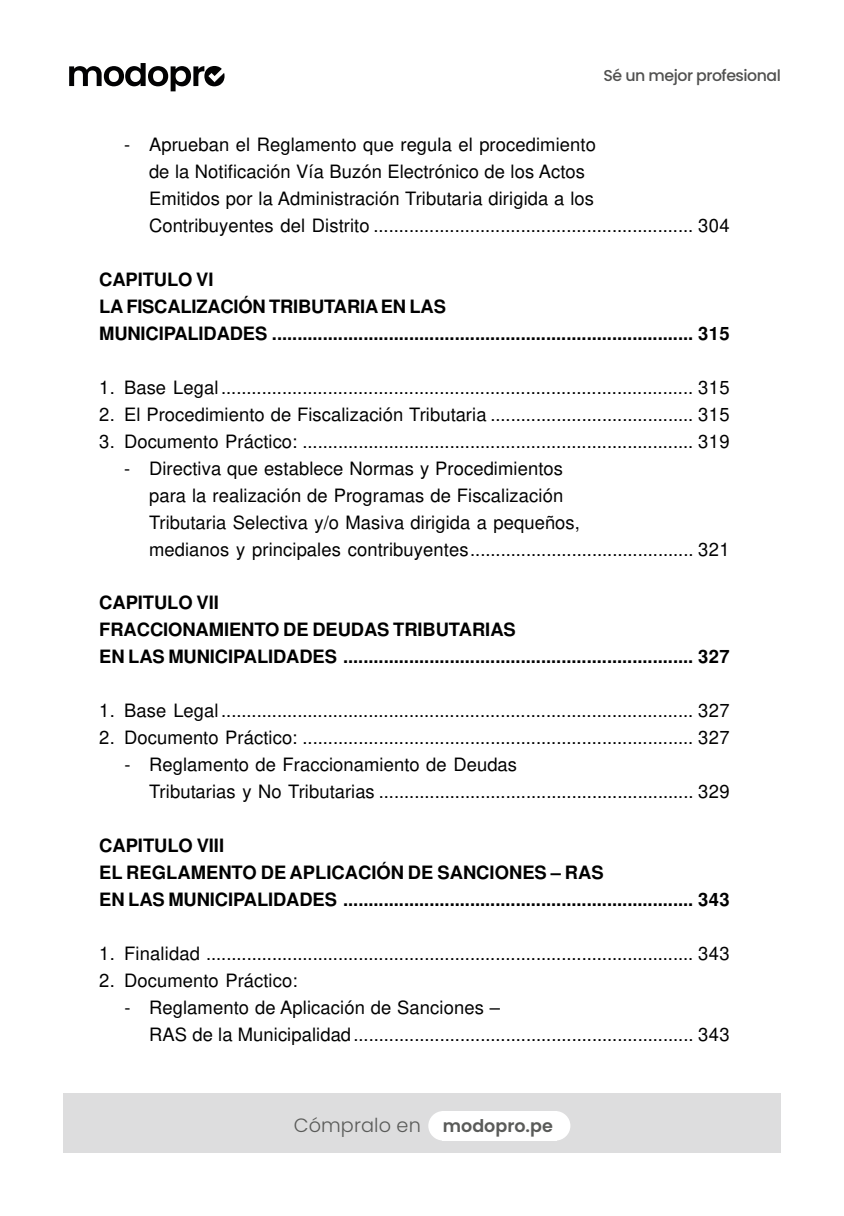
<style>
.page{position:relative;width:844px;height:1216px;background:#fff}
.page>*{position:absolute;margin:0;border:0;box-sizing:border-box;transform-origin:0 0}
.t1{font:300 19.25px "Poppins";letter-spacing:.005em;color:#5a5b59}
.t2{font:18.38px/26.9px "Helvetica";letter-spacing:.005em;color:#000}
.t3{font:700 18.38px/26.9px "Helvetica";letter-spacing:-.005em;color:#000}
.t4{font:500 15.75px "Poppins";letter-spacing:-.03em;color:#515150}
.s1{font-weight:600;font-size:17.5px}
</style>
<div class="page">
<div style="left:63px;top:1093px;width:717px;height:59px;background:#ddddde"></div>
<div style="left:428px;top:1110px;width:30px;height:30px;background:#fff;border-radius:50%"></div>
<div style="left:540px;top:1110px;width:30px;height:30px;background:#fff;border-radius:50%"></div>
<div style="left:441px;top:1111px;width:115px;height:29px;background:#fff"></div>
<svg style="left:69px;top:63px;width:155px;height:28px"></svg>
<p class="t4" style="left:603px;top:66px;width:179px">Sé un mejor profesional</p>
<p class="t2" style="left:149px;top:131px;width:582px;text-indent:-25px">- Aprueban el Reglamento que regula el procedimiento<br>de la Notificación Vía Buzón Electrónico de los Actos<br>Emitidos por la Administración Tributaria dirigida a los<br>Contribuyentes del Distrito ............................................................... 304</p>
<p class="t3" style="left:99px;top:266px;width:631px">CAPITULO VI<br>LA FISCALIZACIÓN TRIBUTARIA EN LAS<br>MUNICIPALIDADES ................................................................................... 315</p>
<p class="t2" style="left:99px;top:374px;width:632px">1. Base Legal............................................................................................. 315</p>
<p class="t2" style="left:99px;top:400px;width:632px">2. El Procedimiento de Fiscalización Tributaria ........................................ 315</p>
<p class="t2" style="left:99px;top:427px;width:632px">3. Documento Práctico: ............................................................................. 319</p>
<p class="t2" style="left:149px;top:454px;width:582px;text-indent:-25px">- Directiva que establece Normas y Procedimientos<br>para la realización de Programas de Fiscalización<br>Tributaria Selectiva y/o Masiva dirigida a pequeños,<br>medianos y principales contribuyentes............................................ 321</p>
<p class="t3" style="left:99px;top:589px;width:632px">CAPITULO VII<br>FRACCIONAMIENTO DE DEUDAS TRIBUTARIAS<br>EN LAS MUNICIPALIDADES ..................................................................... 327</p>
<p class="t2" style="left:99px;top:697px;width:632px">1. Base Legal............................................................................................. 327</p>
<p class="t2" style="left:99px;top:724px;width:632px">2. Documento Práctico: ............................................................................. 327</p>
<p class="t2" style="left:149px;top:751px;width:582px;text-indent:-25px">- Reglamento de Fraccionamiento de Deudas<br>Tributarias y No Tributarias .............................................................. 329</p>
<p class="t3" style="left:99px;top:832px;width:631px">CAPITULO VIII<br>EL REGLAMENTO DE APLICACIÓN DE SANCIONES – RAS<br>EN LAS MUNICIPALIDADES ..................................................................... 343</p>
<p class="t2" style="left:99px;top:939px;width:632px">1. Finalidad ................................................................................................ 343</p>
<p class="t2" style="left:99px;top:966px;width:199px">2. Documento Práctico:</p>
<p class="t2" style="left:149px;top:993px;width:582px;text-indent:-25px">- Reglamento de Aplicación de Sanciones –<br>RAS de la Municipalidad................................................................... 343</p>
<p class="t1" style="left:294px;top:1113px;width:260px">Cómpralo en <span class="s1">modopro.pe</span></p>
</div>
